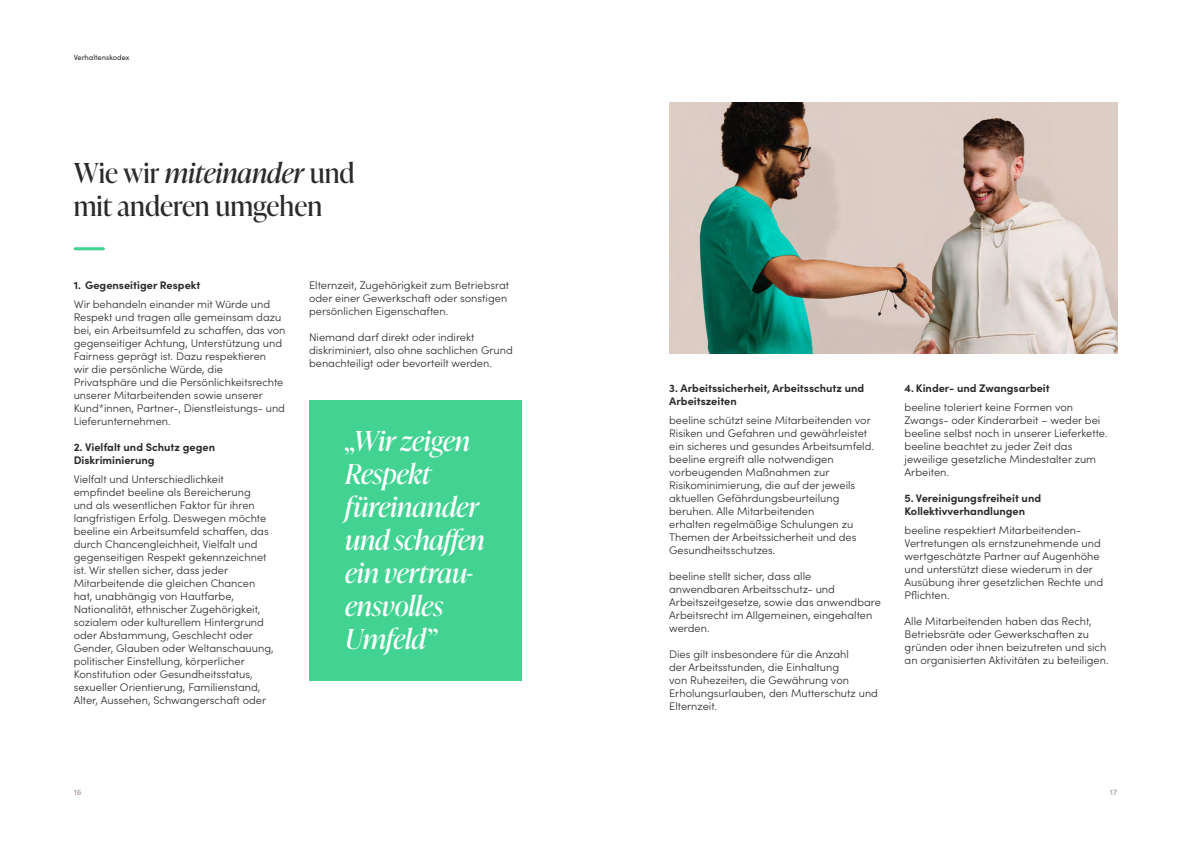
<style>
.page{position:relative;width:1191px;height:842px;background:#fff}
.page>*{position:absolute;margin:0;border:0;box-sizing:border-box;transform-origin:0 0}
.t1{font:italic 27.5px/33px "Ivy Presto Display";color:#fff}
.t2{font:27.5px/33px "Ivy Presto Display";color:#2a2b2a}
.t3{font:300 11px/13px "Sofia Pro";color:#2a2b2a}
.t4{font:700 11px/13px "Sofia Pro";color:#2a2b2a}
.t5{font:700 8px "Sofia Pro";color:#baaea8}
.t6{font:7.5px "Sofia Pro";color:#2a2b2a}
.s1{font-style:italic}
</style>
<div class="page">
<hr style="left:74px;top:247px;width:31px;height:3px;background:#42d393;border-radius:2px">
<div style="left:309px;top:400px;width:213px;height:280px;background:#42d393"></div>
<img style="left:669px;top:102px;width:448px;height:251px">
<p class="t6" style="left:74px;top:52px;width:57px">Verhaltenskodex</p>
<h1 class="t2" style="left:74px;top:155px;width:282px">Wie wir <span class="s1">miteinander</span> und mit anderen umgehen</h1>
<p class="t4" style="left:74px;top:278px;width:128px">1. Gegenseitiger Respekt</p>
<p class="t3" style="left:74px;top:297px;width:213px">Wir behandeln einander mit Würde und Respekt und tragen alle gemeinsam dazu bei, ein Arbeitsumfeld zu schaffen, das von gegenseitiger Achtung, Unterstützung und Fairness geprägt ist. Dazu respektieren<br>wir die persönliche Würde, die Privatsphäre und die Persönlichkeitsrechte unserer Mitarbeitenden sowie unserer Kund*innen, Partner-, Dienstleistungs- und Lieferunternehmen.</p>
<p class="t4" style="left:74px;top:440px;width:143px">2. Vielfalt und Schutz gegen<br>Diskriminierung</p>
<p class="t3" style="left:74px;top:472px;width:201px">Vielfalt und Unterschiedlichkeit empfindet beeline als Bereicherung<br>und als wesentlichen Faktor für ihren langfristigen Erfolg. Deswegen möchte beeline ein Arbeitsumfeld schaffen, das durch Chancengleichheit, Vielfalt und gegenseitigen Respekt gekennzeichnet ist. Wir stellen sicher, dass jeder Mitarbeitende die gleichen Chancen hat, unabhängig von Hautfarbe, Nationalität, ethnischer Zugehörigkeit, sozialem oder kulturellem Hintergrund oder Abstammung, Geschlecht oder Gender, Glauben oder Weltanschauung, politischer Einstellung, körperlicher Konstitution oder Gesundheitsstatus, sexueller Orientierung, Familienstand, Alter, Aussehen, Schwangerschaft oder</p>
<p class="t3" style="left:309px;top:278px;width:201px">Elternzeit, Zugehörigkeit zum Betriebsrat oder einer Gewerkschaft oder sonstigen persönlichen Eigenschaften.</p>
<p class="t3" style="left:309px;top:330px;width:205px">Niemand darf direkt oder indirekt diskriminiert, also ohne sachlichen Grund benachteiligt oder bevorteilt werden.</p>
<h1 class="t1" style="left:345px;top:423px;width:141px">„Wir zeigen<br>Respekt füreinander und schaffen ein vertrau&shy;ensvolles<br>Umfeld”</h1>
<p class="t4" style="left:669px;top:381px;width:197px">3. Arbeitssicherheit, Arbeitsschutz und<br>Arbeitszeiten</p>
<p class="t3" style="left:669px;top:413px;width:206px">beeline schützt seine Mitarbeitenden vor Risiken und Gefahren und gewährleistet ein sicheres und gesundes Arbeitsumfeld. beeline ergreift alle notwendigen vorbeugenden Maßnahmen zur Risikominimierung, die auf der jeweils aktuellen Gefährdungsbeurteilung beruhen. Alle Mitarbeitenden<br>erhalten regelmäßige Schulungen zu Themen der Arbeitssicherheit und des Gesundheitsschutzes.</p>
<p class="t3" style="left:669px;top:569px;width:213px">beeline stellt sicher, dass alle anwendbaren Arbeitsschutz- und<br>Arbeitszeitgesetze, sowie das anwendbare<br>Arbeitsrecht im Allgemeinen, eingehalten werden.</p>
<p class="t3" style="left:669px;top:647px;width:210px">Dies gilt insbesondere für die Anzahl<br>der Arbeitsstunden, die Einhaltung<br>von Ruhezeiten, die Gewährung von<br>Erholungsurlauben, den Mutterschutz und<br>Elternzeit.</p>
<p class="t4" style="left:904px;top:381px;width:147px">4. Kinder- und Zwangsarbeit</p>
<p class="t3" style="left:904px;top:400px;width:204px">beeline toleriert keine Formen von Zwangs- oder Kinderarbeit – weder bei beeline selbst noch in unserer Lieferkette. beeline beachtet zu jeder Zeit das jeweilige gesetzliche Mindestalter zum Arbeiten.</p>
<p class="t4" style="left:904px;top:491px;width:138px">5. Vereinigungsfreiheit und<br>Kollektivverhandlungen</p>
<p class="t3" style="left:904px;top:523px;width:200px">beeline respektiert Mitarbeitenden-Vertretungen als ernstzunehmende und wertgeschätzte Partner auf Augenhöhe und unterstützt diese wiederum in der Ausübung ihrer gesetzlichen Rechte und Pflichten.</p>
<p class="t3" style="left:904px;top:614px;width:205px">Alle Mitarbeitenden haben das Recht, Betriebsräte oder Gewerkschaften zu gründen oder ihnen beizutreten und sich an organisierten Aktivitäten zu beteiligen.</p>
<p class="t5" style="left:74px;top:786px;width:9px">16</p>
<p class="t5" style="left:1110px;top:786px;width:9px">17</p>
</div>
